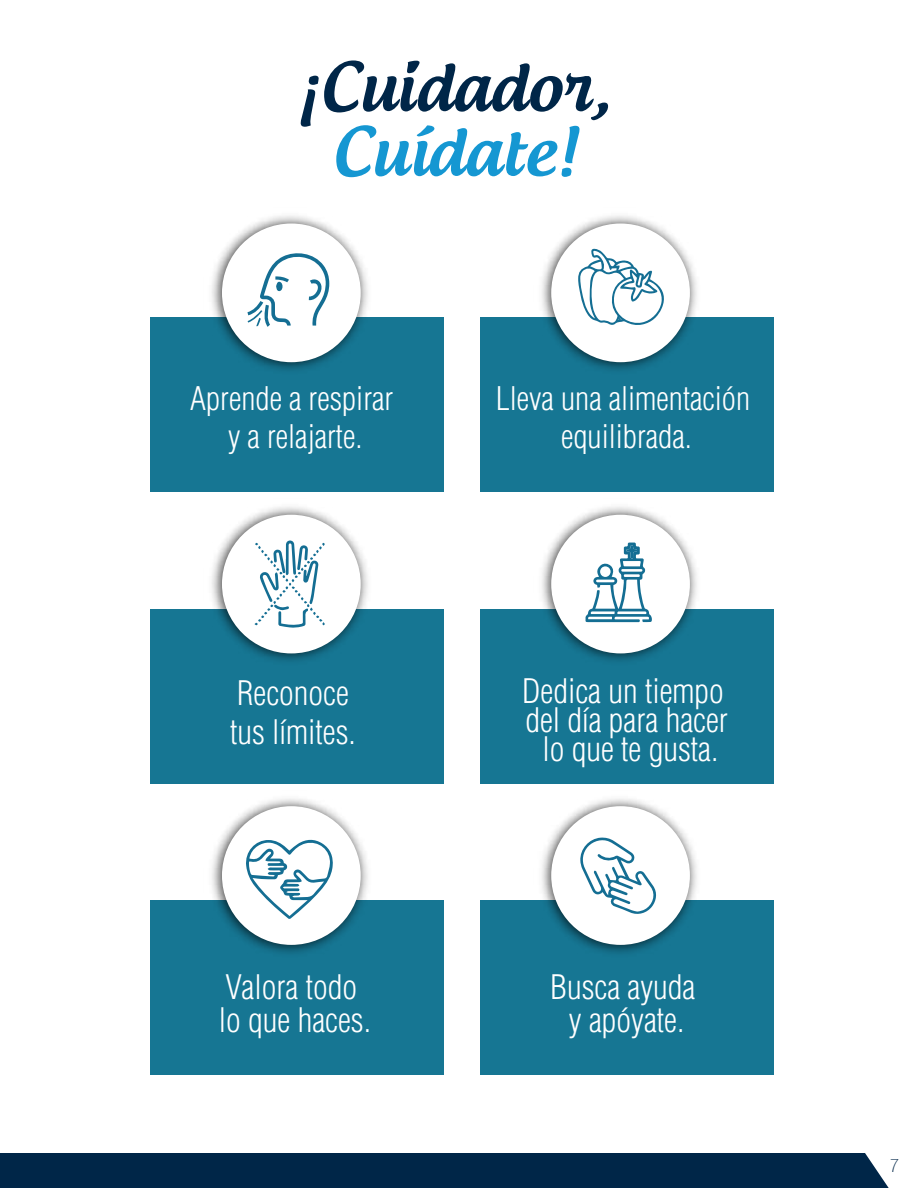
<style>
.page{position:relative;width:918px;height:1188px;background:#fff}
.page>*{position:absolute;margin:0;border:0;box-sizing:border-box;transform-origin:0 0}
.t1{font:500 64.2px "Androgyne";color:#002648}
.t2{font:500 64.2px "Androgyne";color:#1597d2}
.t3{font:300 condensed 33px/29.1px "Helvetica LT Std";color:#fff;text-align:center}
.t4{font:300 condensed 31.8px/38.2px "Helvetica LT Std";color:#fff;text-align:center}
.t5{font:100 condensed 18.45px "Helvetica Neue LT Com";color:#002648}
</style>
<div class="page">
<div style="left:480px;top:609px;width:294px;height:174px;background:#167693"></div>
<div style="left:150px;top:609px;width:294px;height:174px;background:#167693"></div>
<div style="left:150px;top:317px;width:294px;height:175px;background:#167693"></div>
<img style="left:211px;top:215px;width:157px;height:155px">
<div style="left:222px;top:224px;width:139px;height:138px;background:#fff;border-radius:50%"></div>
<svg style="left:247px;top:253px;width:82px;height:74px"></svg>
<div style="left:480px;top:317px;width:294px;height:175px;background:#167693"></div>
<img style="left:542px;top:215px;width:155px;height:155px">
<div style="left:551px;top:224px;width:139px;height:138px;background:#fff;border-radius:50%"></div>
<svg style="left:578px;top:249px;width:86px;height:76px"></svg>
<img style="left:211px;top:506px;width:157px;height:155px">
<div style="left:222px;top:515px;width:139px;height:138px;background:#fff;border-radius:50%"></div>
<img style="left:542px;top:506px;width:155px;height:155px">
<div style="left:551px;top:515px;width:139px;height:138px;background:#fff;border-radius:50%"></div>
<div style="left:150px;top:900px;width:294px;height:175px;background:#167693"></div>
<img style="left:212px;top:798px;width:156px;height:155px">
<div style="left:222px;top:806px;width:139px;height:139px;background:#fff;border-radius:50%"></div>
<div style="left:480px;top:900px;width:294px;height:175px;background:#167693"></div>
<img style="left:542px;top:798px;width:155px;height:155px">
<div style="left:551px;top:806px;width:139px;height:139px;background:#fff;border-radius:50%"></div>
<svg style="left:254px;top:541px;width:71px;height:87px"></svg>
<svg style="left:586px;top:543px;width:66px;height:79px"></svg>
<svg style="left:246px;top:839px;width:87px;height:80px"></svg>
<svg style="left:580px;top:838px;width:76px;height:76px"></svg>
<div style="left:0;top:1153px;width:889px;height:35px;background:#002648"></div>
<h1 class="t1" style="left:298px;top:46px;width:315px">¡Cuidador,</h1>
<h1 class="t2" style="left:332px;top:111px;width:247px">Cuídate!</h1>
<p class="t4" style="left:190px;top:379px;width:205px">Aprende a respirar y a relajarte.</p>
<p class="t3" style="left:230px;top:673px;width:127px;line-height:39.6px;text-align:left">Reconoce tus límites.</p>
<p class="t4" style="left:496px;top:379px;width:256px">Lleva una alimentación equilibrada.</p>
<p class="t3" style="left:522px;top:676px;width:207px">Dedica un tiempo del día para hacer lo que te gusta.</p>
<p class="t3" style="left:219px;top:970px;width:154px;line-height:33px;text-align:left">Valora todo lo que haces.</p>
<p class="t3" style="left:551px;top:970px;width:146px;line-height:33px">Busca ayuda y apóyate.</p>
<p class="t5" style="left:890px;top:1155px;width:10px">7</p>
</div>
